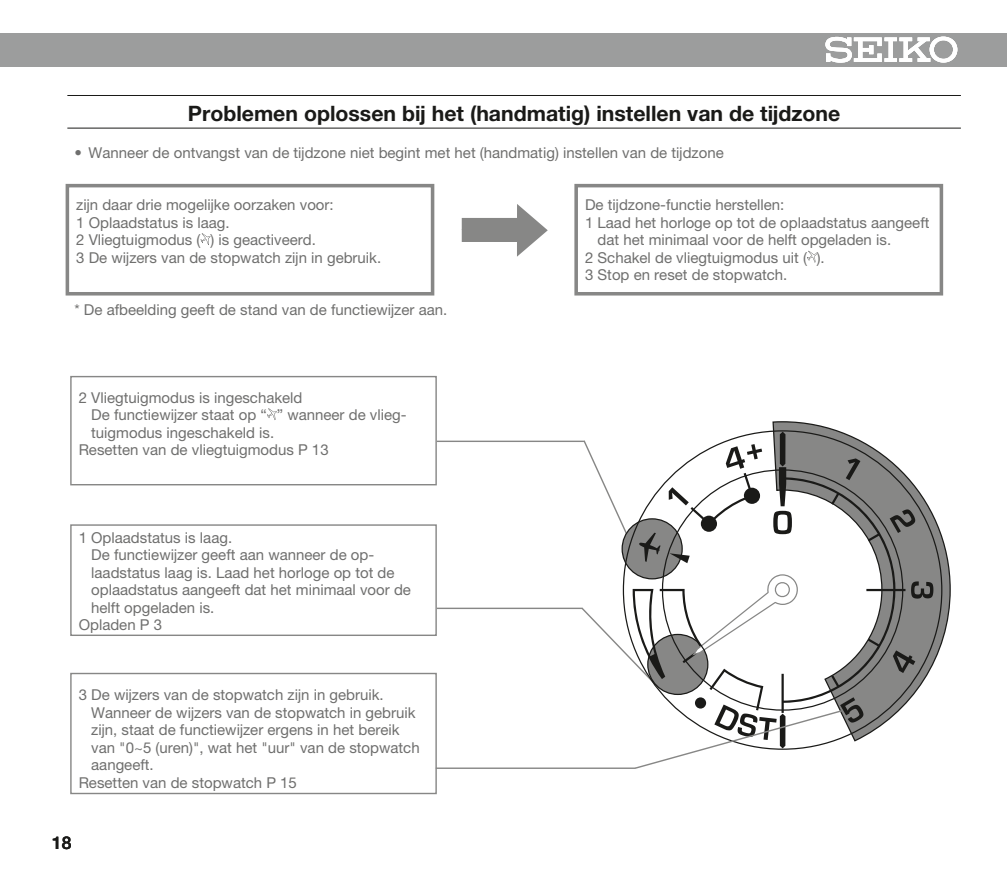
<style>
.page{position:relative;width:1007px;height:872px;background:#fff}
.page>*{position:absolute;margin:0;border:0;box-sizing:border-box;transform-origin:0 0}
.t1{font:700 21.25px "Helvetica Neue LT Pro";color:#1a1a18}
.t2{font:500 17.5px "Helvetica Neue LT Pro";color:#1a1a18}
.t3{font:15px/17.5px "Helvetica Neue LT Pro";color:#6f6f6e}
</style>
<div class="page">
<div style="left:0;top:33px;width:1006px;height:33px;background:#9c9d9d"></div>
<svg style="left:825px;top:37px;width:132px;height:26px"></svg>
<hr style="left:67px;top:95px;width:893px;height:1px;background:#1a1a18">
<hr style="left:67px;top:128px;width:893px;height:1px;background:#1a1a18">
<svg style="left:200px;top:233px;width:10px;height:12px"></svg>
<div style="left:66px;top:184px;width:368px;height:111px;border:4px solid #878786"></div>
<svg style="left:771px;top:421px;width:180px;height:244px"></svg>
<div style="left:461px;top:218px;width:63px;height:24px;background:#878786"></div>
<svg style="left:517px;top:204px;width:30px;height:53px"></svg>
<svg style="left:807px;top:251px;width:9px;height:12px"></svg>
<div style="left:574px;top:184px;width:369px;height:111px;border:4px solid #878786"></div>
<svg style="left:267px;top:408px;width:10px;height:12px"></svg>
<div style="left:70px;top:376px;width:367px;height:109px;border:1px solid #878786"></div>
<div style="left:70px;top:524px;width:367px;height:112px;border:1px solid #878786"></div>
<div style="left:70px;top:673px;width:367px;height:121px;border:1px solid #878786"></div>
<hr style="left:437px;top:440px;width:147px;height:2px;background:#878786">
<hr style="left:437px;top:607px;width:145px;height:2px;background:#878786">
<hr style="left:435px;top:767px;width:200px;height:2px;background:#878786">
<svg style="left:580px;top:432px;width:353px;height:337px"></svg>
<h1 class="t1" style="left:188px;top:100px;width:653px">Problemen oplossen bij het (handmatig) instellen van de tijdzone</h1>
<p class="t3" style="left:74px;top:143px;width:650px">• Wanneer de ontvangst van de tijdzone niet begint met het (handmatig) instellen van de tijdzone</p>
<p class="t3" style="left:76px;top:196px;width:306px">zijn daar drie mogelijke oorzaken voor:<br>1 Oplaadstatus is laag.<br>2 Vliegtuigmodus ( ) is geactiveerd.<br>3 De wijzers van de stopwatch zijn in gebruik.</p>
<p class="t3" style="left:585px;top:196px;width:201px">De tijdzone-functie herstellen:</p>
<p class="t3" style="left:585px;top:213px;width:346px">1 Laad het horloge op tot de oplaadstatus aangeeft</p>
<p class="t3" style="left:597px;top:231px;width:295px">dat het minimaal voor de helft opgeladen is.</p>
<p class="t3" style="left:585px;top:248px;width:241px">2 Schakel de vliegtuigmodus uit ( ).</p>
<p class="t3" style="left:585px;top:266px;width:204px">3 Stop en reset de stopwatch.</p>
<p class="t3" style="left:74px;top:301px;width:374px">* De afbeelding geeft de stand van de functiewijzer aan.</p>
<p class="t3" style="left:79px;top:388px;width:225px">2 Vliegtuigmodus is ingeschakeld</p>
<p class="t3" style="left:91px;top:406px;width:317px">De functiewijzer staat op “ ” wanneer de vlieg-</p>
<p class="t3" style="left:91px;top:423px;width:184px">tuigmodus ingeschakeld is.</p>
<p class="t3" style="left:79px;top:441px;width:251px">Resetten van de vliegtuigmodus P 13</p>
<p class="t3" style="left:79px;top:528px;width:155px">1 Oplaadstatus is laag.</p>
<p class="t3" style="left:91px;top:546px;width:284px">De functiewijzer geeft aan wanneer de op-</p>
<p class="t3" style="left:91px;top:563px;width:305px">laadstatus laag is. Laad het horloge op tot de</p>
<p class="t3" style="left:91px;top:581px;width:321px">oplaadstatus aangeeft dat het minimaal voor de</p>
<p class="t3" style="left:91px;top:598px;width:125px">helft opgeladen is.</p>
<p class="t3" style="left:79px;top:616px;width:85px">Opladen P 3</p>
<p class="t3" style="left:79px;top:686px;width:306px">3 De wijzers van de stopwatch zijn in gebruik.</p>
<p class="t3" style="left:91px;top:703px;width:326px">Wanneer de wijzers van de stopwatch in gebruik</p>
<p class="t3" style="left:91px;top:721px;width:310px">zijn, staat de functiewijzer ergens in het bereik</p>
<p class="t3" style="left:91px;top:738px;width:330px">van "0~5 (uren)", wat het "uur" van de stopwatch</p>
<p class="t3" style="left:91px;top:756px;width:64px">aangeeft.</p>
<p class="t3" style="left:79px;top:773px;width:220px">Resetten van de stopwatch P 15</p>
<p class="t2" style="left:52px;top:832px;width:21px">18</p>
</div>
